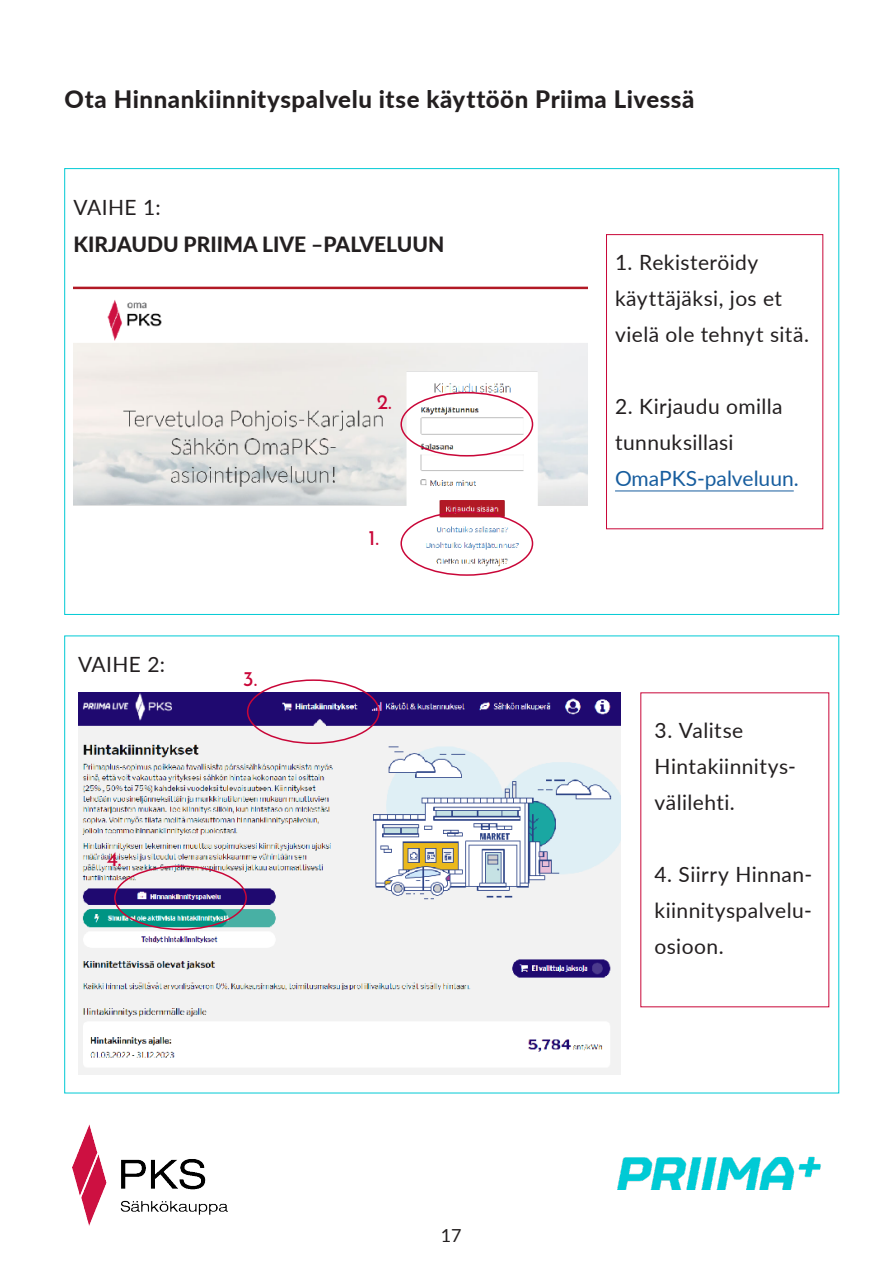
<style>
.page{position:relative;width:893px;height:1263px;background:#fff}
.page>*{position:absolute;margin:0;border:0;box-sizing:border-box;transform-origin:0 0}
.Body_Text{font:800 24px "Lato";letter-spacing:.025em;color:#231f20}
.Body_Text-2{font:21px/36px "Lato";letter-spacing:.02em;color:#231f20}
.Leipäteksti__Lato_re{font:21px/36px "Lato";letter-spacing:.02em;color:#231f20}
.Otsikko_3__Red{font:800 21px "Lato";color:#231f20}
.Otsikko_3__Red-2{font:21px "Josefin Sans";color:#c90638}
.t1{font:18px "Lato";color:#231f20}
.s1{color:#175d9e}
</style>
<div class="page">
<img style="left:617px;top:1156px;width:204px;height:33px">
<img style="left:73px;top:1124px;width:154px;height:101px">
<img style="left:74px;top:286px;width:513px;height:280px">
<div style="left:606px;top:234px;width:217px;height:295px;border:1px solid #c90638"></div>
<img style="left:78px;top:693px;width:543px;height:381px">
<hr style="left:615px;top:490px;width:179px;height:1px;background:#175d9e">
<div style="left:400px;top:392px;width:133px;height:64px;border:2px solid #c90638;border-radius:50%"></div>
<div style="left:400px;top:511px;width:133px;height:65px;border:2px solid #c90638;border-radius:50%"></div>
<div style="left:247px;top:679px;width:133px;height:65px;border:2px solid #c90638;border-radius:50%"></div>
<div style="left:114px;top:865px;width:133px;height:65px;border:2px solid #c90638;border-radius:50%"></div>
<p class="Body_Text" style="left:64px;top:81px;width:631px">Ota Hinnankiinnityspalvelu itse käyttöön Priima Livessä</p>
<p class="Body_Text-2" style="left:74px;top:188px;width:89px">VAIHE 1:</p>
<p class="Otsikko_3__Red" style="left:74px;top:229px;width:372px">KIRJAUDU PRIIMA LIVE –PALVELUUN</p>
<p class="Otsikko_3__Red-2" style="left:377px;top:384px;width:16px">2.</p>
<p class="Body_Text-2" style="left:78px;top:645px;width:89px">VAIHE 2:</p>
<p class="Otsikko_3__Red-2" style="left:107px;top:841px;width:16px">4.</p>
<p class="Otsikko_3__Red-2" style="left:243px;top:661px;width:16px">3.</p>
<p class="Otsikko_3__Red-2" style="left:369px;top:520px;width:12px">1.</p>
<p class="t1" style="left:441px;top:1223px;width:22px">17</p>
<p class="Body_Text-2" style="left:615px;top:243px;width:196px">1. Rekisteröidy käyttäjäksi, jos et vielä ole tehnyt sitä.</p>
<p class="Body_Text-2" style="left:615px;top:387px;width:185px">2. Kirjaudu omilla tunnuksillasi<br><span class="s1">OmaPKS-palveluun.</span></p>
<p class="Leipäteksti__Lato_re" style="left:655px;top:711px;width:143px">3. Valitse<br>Hintakiinnitys&shy;välilehti.</p>
<p class="Leipäteksti__Lato_re" style="left:655px;top:855px;width:159px;text-align:justify">4. Siirry Hinnan&shy;kiinnityspalvelu&shy;osioon.</p>
</div>
